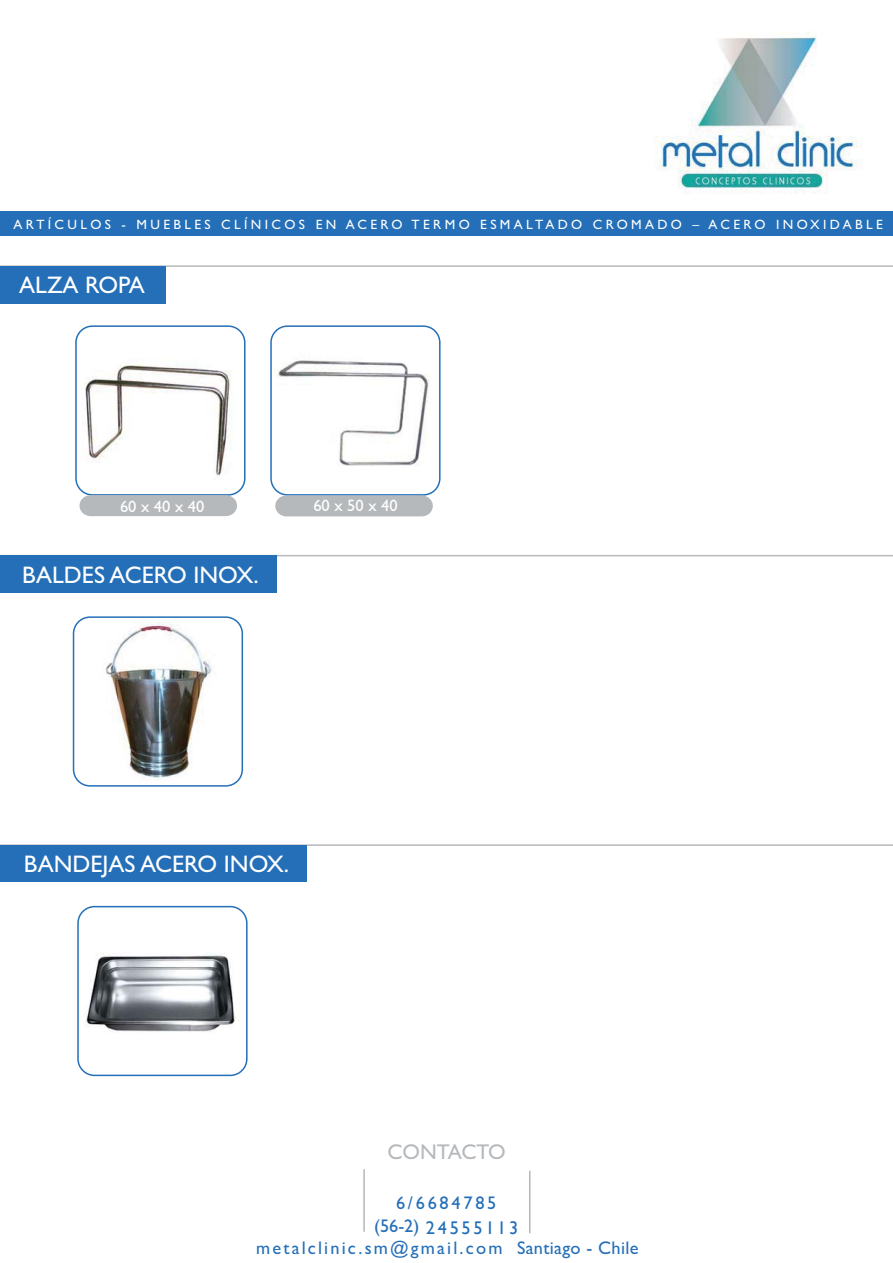
<style>
.page{position:relative;width:893px;height:1263px;background:#fff}
.page>*{position:absolute;margin:0;border:0;box-sizing:border-box;transform-origin:0 0}
.t1{font:24px "Gill Sans";color:#fff}
.t2{font:21.3px "Gill Sans";color:#b6b9bc}
.t3{font:18.3px "Gill Sans";letter-spacing:.12em;color:#246fb8}
.t4{font:18.3px/24.9px "Gill Sans";letter-spacing:.15em;color:#246fb8;text-align:center}
.t5{font:16.5px "Gill Sans";color:#fff}
.t6{font:13.5px "Gill Sans";letter-spacing:.25em;color:#fff}
</style>
<div class="page">
<div style="left:0;top:211px;width:893px;height:25px;background:#246fb8"></div>
<img style="left:654px;top:32px;width:208px;height:161px">
<hr style="left:363px;top:1169px;width:2px;height:63px;background:#b6b9bc">
<hr style="left:529px;top:1171px;width:1px;height:62px;background:#b6b9bc">
<hr style="left:0;top:265px;width:893px;height:2px;background:#b6b9bc">
<img style="left:78px;top:364px;width:167px;height:121px">
<div style="left:75px;top:325px;width:170px;height:171px;border:2px solid #246fb8;border-radius:17px"></div>
<img style="left:273px;top:360px;width:167px;height:126px">
<div style="left:270px;top:325px;width:170px;height:171px;border:2px solid #246fb8;border-radius:16px"></div>
<img style="left:74px;top:617px;width:168px;height:169px;border-radius:17px">
<div style="left:73px;top:616px;width:170px;height:171px;border:2px solid #246fb8;border-radius:16px"></div>
<img style="left:86px;top:953px;width:153px;height:79px">
<div style="left:77px;top:906px;width:171px;height:170px;border:2px solid #246fb8;border-radius:16px"></div>
<hr style="left:0;top:555px;width:893px;height:1px;background:#b6b9bc">
<hr style="left:0;top:844px;width:893px;height:2px;background:#b6b9bc">
<div style="left:0;top:845px;width:306px;height:36px;background:#246fb8"></div>
<div style="left:0;top:556px;width:276px;height:37px;background:#246fb8"></div>
<svg style="left:79px;top:494px;width:158px;height:23px;background:#b5bbc0"></svg>
<svg style="left:275px;top:495px;width:158px;height:22px;background:#b9bcc0"></svg>
<div style="left:0;top:266px;width:165px;height:38px;background:#246fb8"></div>
<p class="t6" style="left:14px;top:216px;width:871px">ARTÍCULOS - MUEBLES CLÍNICOS EN ACERO TERMO ESMALTADO CROMADO – ACERO INOXIDABLE</p>
<h1 class="t1" style="left:19px;top:271px;width:127px">ALZA ROPA</h1>
<p class="t5" style="left:120px;top:496px;width:86px">60 x 40 x 40</p>
<p class="t5" style="left:313px;top:496px;width:86px">60 x 50 x 40</p>
<h1 class="t1" style="left:22px;top:561px;width:238px">BALDES ACERO INOX.</h1>
<h1 class="t1" style="left:24px;top:850px;width:267px">BANDEJAS ACERO INOX.</h1>
<h2 class="t2" style="left:387px;top:1139px;width:120px">CONTACTO</h2>
<h3 class="t4" style="left:374px;top:1190px;width:146px">6/6684785 (56-2) 24555113</h3>
<h3 class="t3" style="left:256px;top:1237px;width:384px">metalclinic.sm@gmail.com Santiago - Chile</h3>
</div>
